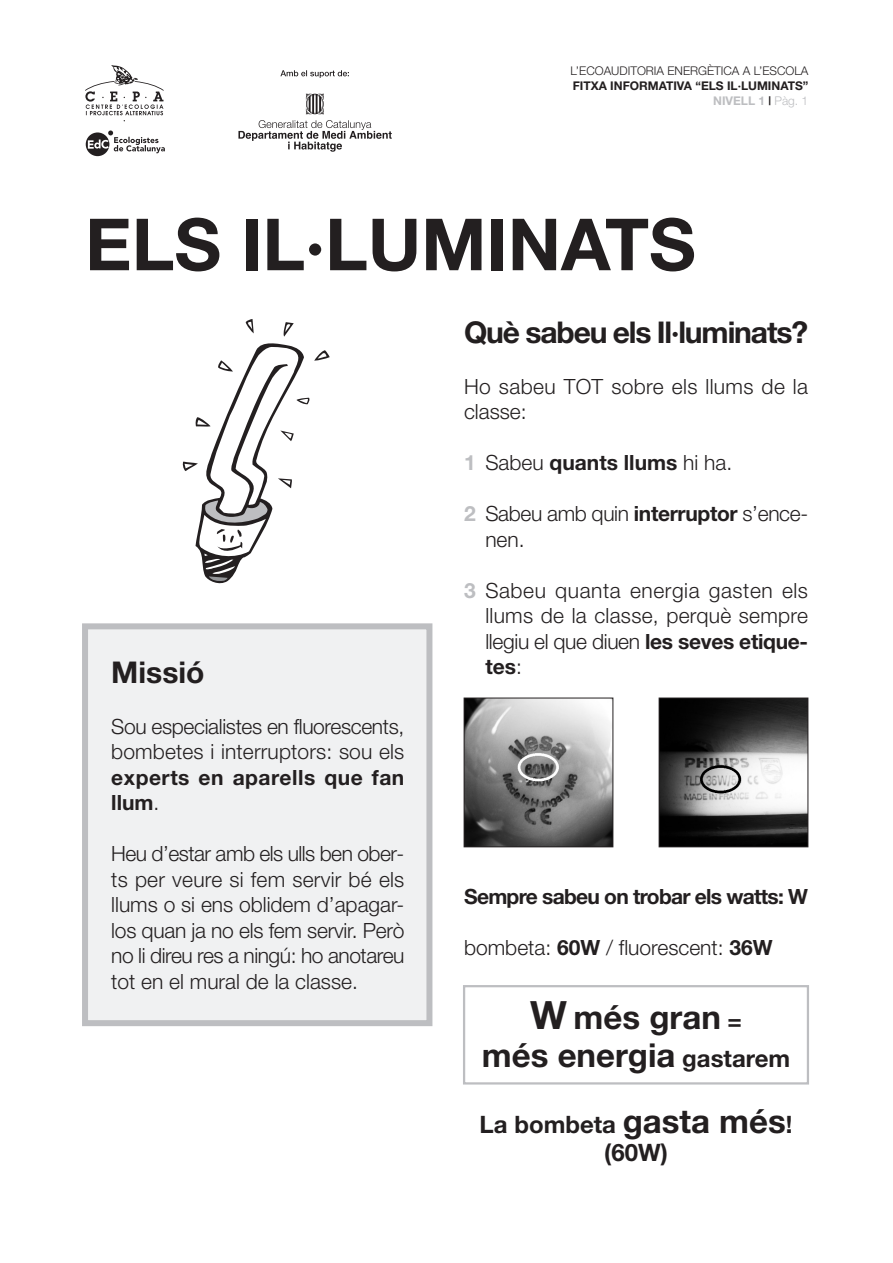
<style>
.page{position:relative;width:893px;height:1263px;background:#fff}
.page>*{position:absolute;margin:0;border:0;box-sizing:border-box;transform-origin:0 0}
.t1{font:700 72px "Helvetica Neue";color:#231f20}
.t2{font:700 33px/37.5px "Helvetica Neue";color:#231f20;text-align:center}
.t3{font:700 30px "Helvetica Neue";letter-spacing:-.04em;color:#231f20}
.t4{font:700 24px/28.5px "Helvetica Neue";color:#231f20;text-align:center}
.t5{font:300 21px/25.5px "Helvetica Neue";color:#231f20}
.t6{font:700 21px "Helvetica Neue";letter-spacing:-.035em;color:#231f20}
.t7{font:700 21px/25.5px "Helvetica Neue";letter-spacing:.025em;color:#231f20}
.t8{font:700 21px "Helvetica Neue";color:#231f20}
.t9{font:700 12px/15px "Helvetica Neue";color:#231f20;text-align:right}
.t10{font:300 12px "Helvetica Neue";color:#231f20}
.s1{color:#bdbec1}
.s2{font-weight:300;color:#bdbec1}
.s3{font-weight:300}
.s4{font-weight:700;color:#bdbec1}
.s5{font-weight:700}
.s6{font-size:39px}
.s7{font-size:24px}
.s8{font-size:33px}
</style>
<div class="page">
<div style="left:82px;top:623px;width:350px;height:403px;background:#f0f1f2;border:6px solid #bdbec1"></div>
<svg style="left:182px;top:319px;width:148px;height:265px"></svg>
<img style="left:466px;top:700px;width:145px;height:145px">
<div style="left:464px;top:698px;width:149px;height:149px;border:1px solid #231f20"></div>
<img style="left:661px;top:700px;width:145px;height:145px">
<div style="left:659px;top:698px;width:149px;height:149px;border:1px solid #231f20"></div>
<div style="left:463px;top:985px;width:346px;height:99px;border:2px solid #bdbec1"></div>
<svg style="left:85px;top:65px;width:307px;height:91px"></svg>
<p class="t10" style="left:571px;top:66px;width:239px">L’ECOAUDITORIA ENERGÈTICA A L’ESCOLA</p>
<p class="t9" style="left:573px;top:79px;width:237px">FITXA INFORMATIVA “ELS IL·LUMINATS”<br><span class="s1">NIVELL 1</span> | <span class="s2">Pàg. 1</span></p>
<h1 class="t1" style="left:85px;top:219px;width:612px">ELS IL·LUMINATS</h1>
<h3 class="t3" style="left:111px;top:661px;width:95px">Missió</h3>
<p class="t5" style="left:111px;top:715px;width:295px">Sou especialistes en fluorescents, bombetes i interruptors: sou els</p>
<p class="t7" style="left:111px;top:766px;width:295px">experts en aparells que fan llum<span class="s3">.</span></p>
<p class="t5" style="left:111px;top:843px;width:295px;text-align:justify">Heu d’estar amb els ulls ben ober&shy;ts per veure si fem servir bé els llums o si ens oblidem d’apagar&shy;los quan ja no els fem servir. Però no li direu res a ningú: ho anotareu tot en el mural de la classe.</p>
<h3 class="t3" style="left:464px;top:321px;width:345px">Què sabeu els Il·luminats?</h3>
<p class="t5" style="left:464px;top:376px;width:345px">Ho sabeu TOT sobre els llums de la classe:</p>
<p class="t8" style="left:464px;top:455px;width:270px"><span class="s1">1</span> <span class="s3">Sabeu</span> quants llums <span class="s3">hi ha.</span></p>
<p class="t5" style="left:485px;top:503px;width:324px;text-indent:-21px"><span class="s4">2</span> Sabeu amb quin <span class="s5">interruptor</span> s’ence&shy;nen.</p>
<p class="t5" style="left:485px;top:580px;width:324px;text-align:justify;text-indent:-21px"><span class="s4">3</span> Sabeu quanta energia gasten els llums de la classe, perquè sempre llegiu el que diuen <span class="s5">les seves etique&shy;tes</span>:</p>
<p class="t6" style="left:464px;top:889px;width:346px">Sempre sabeu on trobar els watts: W</p>
<p class="t5" style="left:464px;top:937px;width:310px">bombeta: <span class="s5">60W</span> / fluorescent: <span class="s5">36W</span></p>
<h2 class="t2" style="left:482px;top:1002px;width:310px"><span class="s6">W</span> més gran <span class="s7">=<br></span>més energia <span class="s7">gastarem</span></h2>
<p class="t4" style="left:480px;top:1112px;width:314px">La bombeta <span class="s8">gasta més</span>! (60W)</p>
</div>
